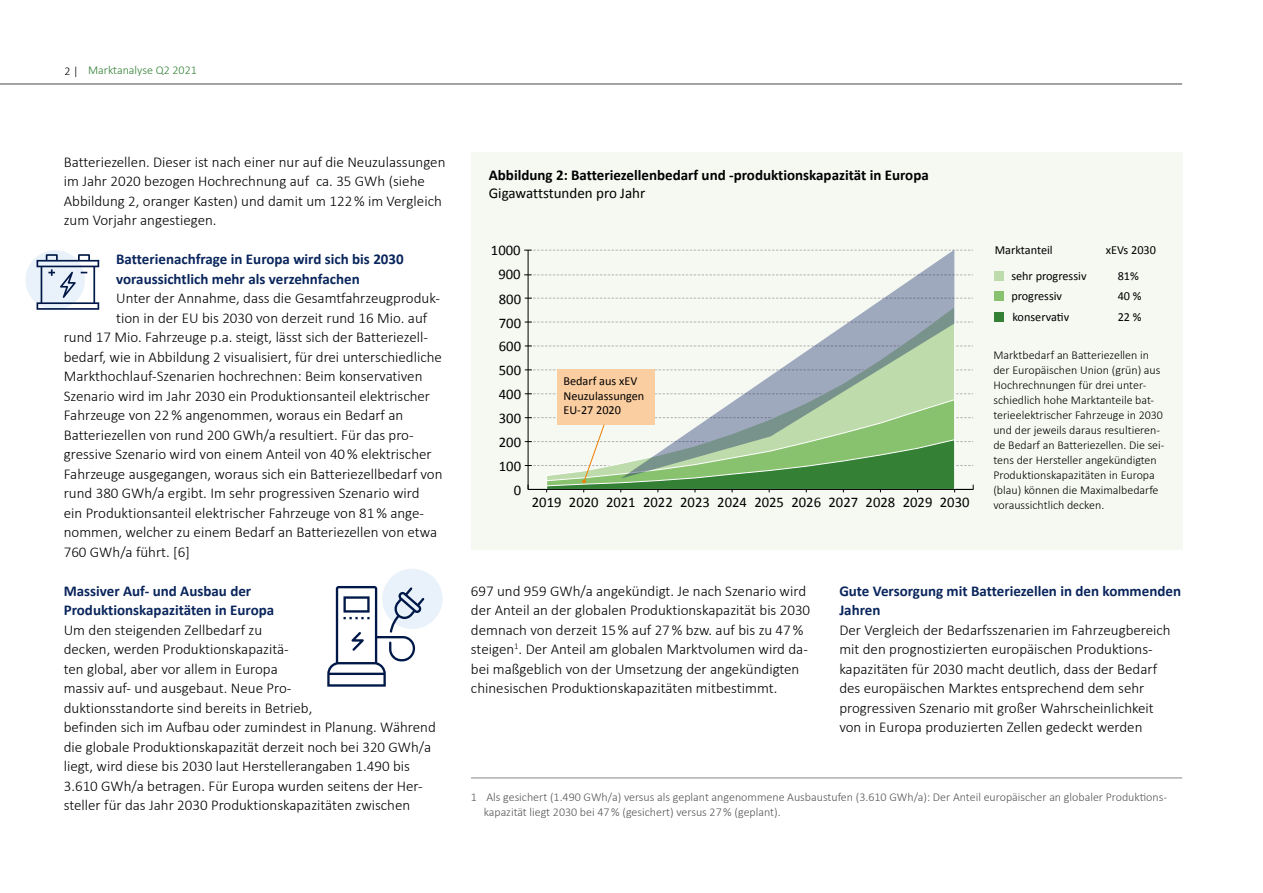
<style>
.page{position:relative;width:1263px;height:893px;background:#fff}
.page>*{position:absolute;margin:0;border:0;box-sizing:border-box;transform-origin:0 0}
.t1{font:300 15px/19.5px "Calibri";color:#000}
.t2{font:700 15px/19.5px "Calibri";color:#09255c}
.t3{font:700 15px "Calibri";color:#000}
.t4{font:15px "Calibri";color:#000}
.t5{font:14.7px "Calibri";color:#000}
.t6{font:14.7px "Calibri";color:#010203}
.t7{font:12.3px/14.7px "Calibri";color:#000}
.t8{font:300 12px/15px "Calibri";color:#000}
.t9{font:300 12px/15px "Calibri";color:#565656}
.t10{font:300 12px "Calibri";color:#318034}
.s1{color:#000}
</style>
<div class="page">
<hr style="left:0;top:84px;width:1182px;height:1px;background:#494948">
<div style="left:471px;top:152px;width:711px;height:398px;background:#f5f9f2"></div>
<hr style="left:471px;top:778px;width:711px;height:1px;background:#878786">
<hr style="left:528px;top:250px;width:1px;height:239px;background:#000">
<svg style="left:525px;top:370px;width:448px;height:1px"></svg>
<svg style="left:525px;top:346px;width:448px;height:1px"></svg>
<svg style="left:525px;top:322px;width:448px;height:1px"></svg>
<svg style="left:525px;top:298px;width:448px;height:1px"></svg>
<svg style="left:546px;top:306px;width:409px;height:65px"></svg>
<svg style="left:621px;top:251px;width:333px;height:142px"></svg>
<svg style="left:524px;top:275px;width:449px;height:1px"></svg>
<svg style="left:524px;top:250px;width:449px;height:1px"></svg>
<div style="left:995px;top:272px;width:9px;height:9px;background:#bedbab"></div>
<div style="left:995px;top:292px;width:9px;height:9px;background:#89c26e"></div>
<div style="left:995px;top:313px;width:9px;height:9px;background:#348035"></div>
<div style="left:557px;top:370px;width:98px;height:55px;background:#fbcea2"></div>
<svg style="left:525px;top:393px;width:449px;height:99px"></svg>
<div style="left:382px;top:569px;width:61px;height:60px;background:#e9f1fa;border-radius:50%"></div>
<svg style="left:327px;top:586px;width:97px;height:101px"></svg>
<div style="left:25px;top:250px;width:60px;height:60px;background:#e9f1fa;border-radius:50%"></div>
<svg style="left:37px;top:254px;width:62px;height:56px"></svg>
<p class="t10" style="left:64px;top:63px;width:134px"><span class="s1">2 |</span> Marktanalyse Q2 2021</p>
<p class="t1" style="left:64px;top:151px;width:383px">Batteriezellen. Dieser ist nach einer nur auf die Neuzulassungen im Jahr 2020 bezogen Hochrechnung auf ca. 35 GWh (siehe Abbildung 2, oranger Kasten) und damit um 122% im Vergleich zum Vorjahr angestiegen.</p>
<p class="t2" style="left:116px;top:249px;width:289px">Batterienachfrage in Europa wird sich bis 2030 voraussichtlich mehr als verzehnfachen</p>
<p class="t1" style="left:116px;top:288px;width:325px">Unter der Annahme, dass die Gesamtfahrzeugproduk-</p>
<p class="t1" style="left:116px;top:307px;width:313px">tion in der EU bis 2030 von derzeit rund 16 Mio. auf</p>
<p class="t1" style="left:64px;top:327px;width:366px">rund 17 Mio. Fahrzeuge p.a. steigt, lässt sich der Batteriezell-</p>
<p class="t1" style="left:64px;top:346px;width:380px">bedarf, wie in Abbildung 2 visualisiert, für drei unterschiedliche</p>
<p class="t1" style="left:64px;top:366px;width:360px">Markthochlauf-Szenarien hochrechnen: Beim konservativen</p>
<p class="t1" style="left:64px;top:385px;width:368px">Szenario wird im Jahr 2030 ein Produktionsanteil elektrischer</p>
<p class="t1" style="left:64px;top:405px;width:341px">Fahrzeuge von 22% angenommen, woraus ein Bedarf an</p>
<p class="t1" style="left:64px;top:424px;width:351px">Batteriezellen von rund 200 GWh/a resultiert. Für das pro-</p>
<p class="t1" style="left:64px;top:444px;width:369px">gressive Szenario wird von einem Anteil von 40% elektrischer</p>
<p class="t1" style="left:64px;top:463px;width:380px">Fahrzeuge ausgegangen, woraus sich ein Batteriezellbedarf von</p>
<p class="t1" style="left:64px;top:483px;width:357px">rund 380 GWh/a ergibt. Im sehr progressiven Szenario wird</p>
<p class="t1" style="left:64px;top:502px;width:362px">ein Produktionsanteil elektrischer Fahrzeuge von 81% ange-</p>
<p class="t1" style="left:64px;top:522px;width:375px">nommen, welcher zu einem Bedarf an Batteriezellen von etwa</p>
<p class="t1" style="left:64px;top:541px;width:127px">760 GWh/a führt. [6]</p>
<p class="t2" style="left:64px;top:581px;width:212px">Massiver Auf- und Ausbau der<br>Produktionskapazitäten in Europa</p>
<p class="t1" style="left:64px;top:619px;width:374px">Um den steigenden Zellbedarf zu<br>decken, werden Produktionskapazitä-<br>ten global, aber vor allem in Europa<br>massiv auf- und ausgebaut. Neue Pro-<br>duktionsstandorte sind bereits in Betrieb,<br>befinden sich im Aufbau oder zumindest in Planung. Während die globale Produktionskapazität derzeit noch bei 320 GWh/a liegt, wird diese bis 2030 laut Herstellerangaben 1.490 bis 3.610 GWh/a betragen. Für Europa wurden seitens der Her&shy;steller für das Jahr 2030 Produktionskapazitäten zwischen</p>
<p class="t3" style="left:489px;top:166px;width:441px">Abbildung 2: Batteriezellenbedarf und -produktionskapazität in Europa</p>
<p class="t4" style="left:489px;top:184px;width:158px">Gigawattstunden pro Jahr</p>
<p class="t6" style="left:491px;top:241px;width:31px">1000</p>
<p class="t7" style="left:995px;top:243px;width:59px">Marktanteil</p>
<p class="t7" style="left:1106px;top:243px;width:52px">xEVs 2030</p>
<p class="t7" style="left:1011px;top:269px;width:77px">sehr progressiv</p>
<p class="t7" style="left:1118px;top:268px;width:23px">81%</p>
<p class="t7" style="left:1011px;top:289px;width:52px">progressiv</p>
<p class="t7" style="left:1118px;top:289px;width:25px">40 %</p>
<p class="t7" style="left:1012px;top:310px;width:58px">konservativ</p>
<p class="t7" style="left:1118px;top:310px;width:25px">22 %</p>
<p class="t6" style="left:498px;top:265px;width:24px">900</p>
<p class="t5" style="left:499px;top:289px;width:24px">800</p>
<p class="t5" style="left:499px;top:313px;width:24px">700</p>
<p class="t5" style="left:499px;top:337px;width:24px">600</p>
<p class="t5" style="left:499px;top:361px;width:24px">500</p>
<p class="t5" style="left:499px;top:385px;width:24px">400</p>
<p class="t5" style="left:499px;top:409px;width:24px">300</p>
<p class="t5" style="left:499px;top:433px;width:24px">200</p>
<p class="t5" style="left:499px;top:457px;width:24px">100</p>
<p class="t5" style="left:514px;top:481px;width:9px">0</p>
<p class="t7" style="left:563px;top:373px;width:82px">Bedarf aus xEV<br>Neuzulassungen<br>EU-27 2020</p>
<p class="t5" style="left:532px;top:493px;width:439px">2019 2020 2021 2022 2023 2024 2025 2026 2027 2028 2029 2030</p>
<p class="t8" style="left:993px;top:347px;width:173px">Marktbedarf an Batteriezellen in der Europäischen Union (grün) aus Hochrechnungen für drei unter&shy;schiedlich hohe Marktanteile bat&shy;terieelektrischer Fahrzeuge in 2030 und der jeweils daraus resultieren&shy;de Bedarf an Batteriezellen. Die sei&shy;tens der Hersteller angekündigten Produktionskapazitäten in Europa (blau) können die Maximalbedarfe voraussichtlich decken.</p>
<p class="t1" style="left:471px;top:580px;width:341px">697 und 959 GWh/a angekündigt. Je nach Szenario wird der Anteil an der globalen Produktionskapazität bis 2030 demnach von derzeit 15% auf 27% bzw. auf bis zu 47% steigen<sup>1</sup>. Der Anteil am globalen Marktvolumen wird da&shy;bei maßgeblich von der Umsetzung der angekündigten chinesischen Produktionskapazitäten mitbestimmt.</p>
<p class="t2" style="left:839px;top:581px;width:343px">Gute Versorgung mit Batteriezellen in den kommenden<br>Jahren</p>
<p class="t1" style="left:839px;top:619px;width:333px">Der Vergleich der Bedarfsszenarien im Fahrzeugbereich mit den prognostizierten europäischen Produktions&shy;kapazitäten für 2030 macht deutlich, dass der Bedarf des europäischen Marktes entsprechend dem sehr progressiven Szenario mit großer Wahrscheinlichkeit von in Europa produzierten Zellen gedeckt werden</p>
<p class="t9" style="left:484px;top:789px;width:685px;text-indent:-13px">1 Als gesichert (1.490 GWh/a) versus als geplant angenommene Ausbaustufen (3.610 GWh/a): Der Anteil europäischer an globaler Produktions&shy;kapazität liegt 2030 bei 47% (gesichert) versus 27% (geplant).</p>
</div>
